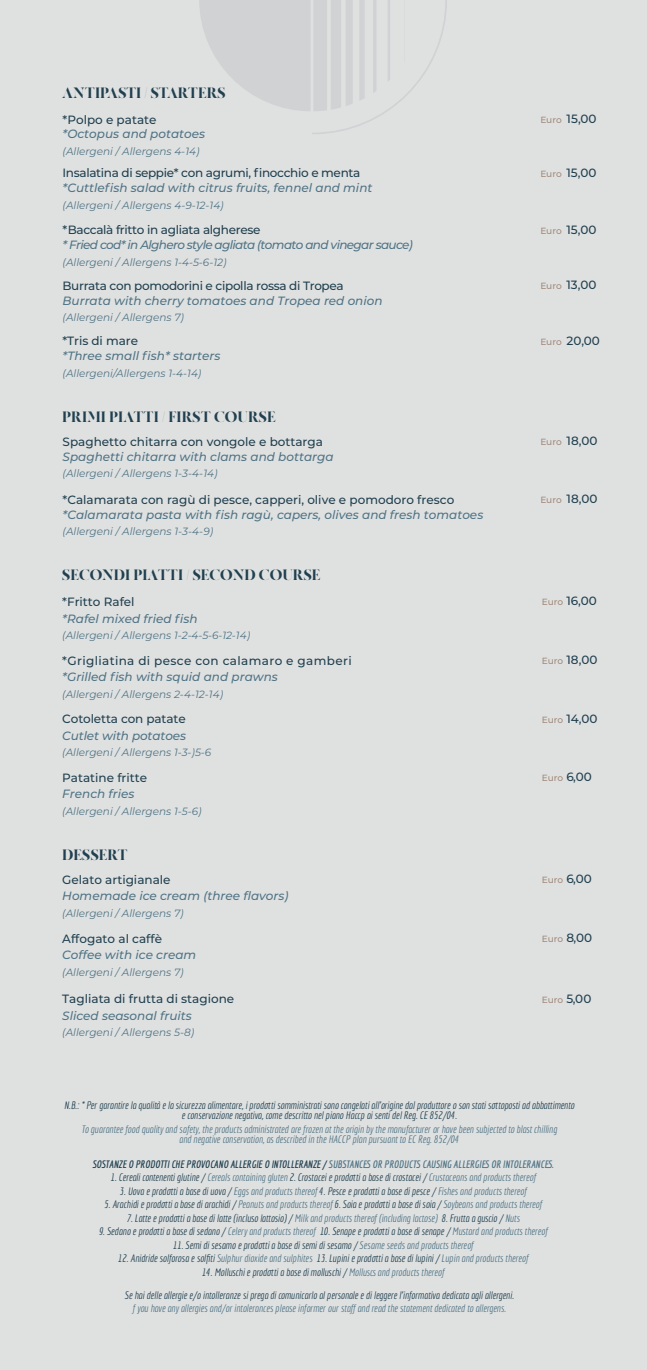
<style>
.page{position:relative;width:647px;height:1370px;background:#fff}
.page>*{position:absolute;margin:0;border:0;box-sizing:border-box;transform-origin:0 0}
.t1{font:900 15px "MADE Canvas";color:#21404f}
.t2{font:italic 500 12px "Montserrat";color:#517485}
.t3{font:500 12px "Montserrat";color:#21404f}
.t4{font:500 12px "Montserrat";letter-spacing:-.025em;color:#21404f}
.t5{font:italic 500 12px "Montserrat";letter-spacing:-.055em;color:#517485}
.t6{font:500 12px "Montserrat";letter-spacing:.03em;color:#21404f}
.t7{font:italic 10.5px/10.5px "Economica";color:#21404f;text-align:center}
.t8{font:italic 10.5px "Montserrat";color:#517485}
.t9{font:italic 10.5px/10.5px "Economica";color:#517485;text-align:center}
.t10{font:italic 700 10.5px "Economica";color:#21404f}
.t11{font:500 9px "Montserrat";letter-spacing:-.005em;color:#a28a7a}
.s1{font-size:9px;color:#a28a7a}
.s2{font-size:12px;color:#21404f}
.s3{color:#517485}
</style>
<div class="page">
<div style="left:0;top:0;width:646px;height:1369px;background:#dfe1e1"></div>
<svg style="left:199px;top:0;width:248px;height:134px"></svg>
<h1 class="t1" style="left:62px;top:84px;width:165px">ANTIPASTI / STARTERS</h1>
<p class="t3" style="left:62px;top:111px;width:95px">*Polpo e patate</p>
<p class="t3" style="left:540px;top:110px;width:58px"><span class="s1">Euro</span> 15,00</p>
<p class="t2" style="left:62px;top:126px;width:144px">*Octopus and potatoes</p>
<p class="t8" style="left:62px;top:144px;width:138px">(Allergeni / Allergens 4-14)</p>
<p class="t4" style="left:62px;top:165px;width:299px">Insalatina di seppie* con agrumi, finocchio e menta</p>
<p class="t3" style="left:540px;top:164px;width:58px"><span class="s1">Euro</span> 15,00</p>
<p class="t2" style="left:62px;top:180px;width:311px">*Cuttlefish salad with citrus fruits, fennel and mint</p>
<p class="t8" style="left:62px;top:198px;width:163px">(Allergeni / Allergens 4-9-12-14)</p>
<p class="t4" style="left:62px;top:222px;width:199px">*Baccalà fritto in agliata algherese</p>
<p class="t3" style="left:540px;top:221px;width:58px"><span class="s1">Euro</span> 15,00</p>
<p class="t5" style="left:62px;top:237px;width:352px">* Fried cod* in Alghero style agliata (tomato and vinegar sauce)</p>
<p class="t8" style="left:62px;top:255px;width:165px">(Allergeni / Allergens 1-4-5-6-12)</p>
<p class="t4" style="left:62px;top:277px;width:282px">Burrata con pomodorini e cipolla rossa di Tropea</p>
<p class="t3" style="left:540px;top:276px;width:57px"><span class="s1">Euro</span> 13,00</p>
<p class="t2" style="left:62px;top:292px;width:321px">Burrata with cherry tomatoes and Tropea red onion</p>
<p class="t8" style="left:62px;top:310px;width:123px">(Allergeni / Allergens 7)</p>
<p class="t3" style="left:62px;top:333px;width:77px">*Tris di mare</p>
<p class="t3" style="left:540px;top:332px;width:61px"><span class="s1">Euro</span> 20,00</p>
<p class="t2" style="left:62px;top:348px;width:159px">*Three small fish* starters</p>
<p class="t8" style="left:62px;top:366px;width:140px">(Allergeni/Allergens 1-4-14)</p>
<h1 class="t1" style="left:62px;top:408px;width:215px">PRIMI PIATTI / FIRST COURSE</h1>
<p class="t3" style="left:62px;top:433px;width:262px">Spaghetto chitarra con vongole e bottarga</p>
<p class="t3" style="left:540px;top:432px;width:59px"><span class="s1">Euro</span> 18,00</p>
<p class="t2" style="left:62px;top:448px;width:272px">Spaghetti chitarra with clams and bottarga</p>
<p class="t8" style="left:62px;top:466px;width:156px">(Allergeni / Allergens 1-3-4-14)</p>
<p class="t3" style="left:62px;top:491px;width:393px">*Calamarata con ragù di pesce, capperi, olive e pomodoro fresco</p>
<p class="t3" style="left:540px;top:490px;width:59px"><span class="s1">Euro</span> 18,00</p>
<p class="t2" style="left:62px;top:506px;width:422px">*Calamarata pasta with fish ragù, capers, olives and fresh tomatoes</p>
<p class="t8" style="left:62px;top:524px;width:152px">(Allergeni / Allergens 1-3-4-9)</p>
<h1 class="t1" style="left:62px;top:566px;width:260px">SECONDI PIATTI / SECOND COURSE</h1>
<p class="t3" style="left:62px;top:593px;width:74px">*Fritto Rafel</p>
<p class="t3" style="left:541px;top:592px;width:57px"><span class="s1">Euro</span> 16,00</p>
<p class="t2" style="left:62px;top:610px;width:137px">*Rafel mixed fried fish</p>
<p class="t8" style="left:62px;top:628px;width:189px">(Allergeni / Allergens 1-2-4-5-6-12-14)</p>
<p class="t6" style="left:62px;top:652px;width:291px">*Grigliatina di pesce con calamaro e gamberi</p>
<p class="t3" style="left:541px;top:651px;width:57px"><span class="s1">Euro</span> 18,00</p>
<p class="t2" style="left:62px;top:668px;width:217px">*Grilled fish with squid and prawns</p>
<p class="t8" style="left:62px;top:686px;width:162px">(Allergeni / Allergens 2-4-12-14)</p>
<p class="t3" style="left:62px;top:710px;width:125px">Cotoletta con patate</p>
<p class="t3" style="left:541px;top:710px;width:57px"><span class="s1">Euro</span> 14,00</p>
<p class="t2" style="left:62px;top:727px;width:125px">Cutlet with potatoes</p>
<p class="t8" style="left:62px;top:745px;width:150px">(Allergeni / Allergens 1-3-)5-6</p>
<p class="t3" style="left:62px;top:769px;width:86px">Patatine fritte</p>
<p class="t11" style="left:541px;top:771px;width:51px">Euro <span class="s2">6,00</span></p>
<p class="t2" style="left:62px;top:785px;width:74px">French fries</p>
<p class="t8" style="left:62px;top:803px;width:141px">(Allergeni / Allergens 1-5-6)</p>
<h1 class="t1" style="left:62px;top:846px;width:67px">DESSERT</h1>
<p class="t3" style="left:62px;top:870px;width:110px">Gelato artigianale</p>
<p class="t11" style="left:541px;top:873px;width:51px">Euro <span class="s2">6,00</span></p>
<p class="t2" style="left:62px;top:887px;width:228px">Homemade ice cream (three flavors)</p>
<p class="t8" style="left:62px;top:905px;width:123px">(Allergeni / Allergens 7)</p>
<p class="t3" style="left:62px;top:930px;width:101px">Affogato al caffè</p>
<p class="t11" style="left:541px;top:932px;width:52px">Euro <span class="s2">8,00</span></p>
<p class="t2" style="left:62px;top:946px;width:135px">Coffee with ice cream</p>
<p class="t8" style="left:62px;top:964px;width:123px">(Allergeni / Allergens 7)</p>
<p class="t3" style="left:62px;top:990px;width:173px">Tagliata di frutta di stagione</p>
<p class="t11" style="left:541px;top:992px;width:51px">Euro <span class="s2">5,00</span></p>
<p class="t2" style="left:62px;top:1006px;width:131px">Sliced seasonal fruits</p>
<p class="t8" style="left:62px;top:1025px;width:133px">(Allergeni / Allergens 5-8)</p>
<p class="t7" style="left:64px;top:1099px;width:511px">N.B.: * Per garantire la qualità e la sicurezza alimentare, i prodotti somministrati sono congelati all’origine dal produttore o son stati sottoposti ad abbattimento e conservazione negativa, come descritto nel piano Haccp ai senti del Reg. CE 852/04.</p>
<p class="t9" style="left:81px;top:1123px;width:476px">To guarantee food quality and safety, the products administrated are frozen at the origin by the manufacturer or have been subjected to blast chilling and negative conservation, as described in the HACCP plan pursuant to EC Reg. 852/04</p>
<p class="t10" style="left:92px;top:1157px;width:462px">SOSTANZE O PRODOTTI CHE PROVOCANO ALLERGIE O INTOLLERANZE / <span class="s3">SUBSTANCES OR PRODUCTS CAUSING ALLERGIES OR INTOLERANCES.</span></p>
<p class="t7" style="left:110px;top:1171px;width:426px">1. Cereali contenenti glutine / <span class="s3">Cereals containing gluten</span> 2. Crostacei e prodotti a base di crostacei / <span class="s3">Crustaceans and products thereof</span></p>
<p class="t7" style="left:119px;top:1185px;width:408px">3. Uova e prodotti a base di uova / <span class="s3">Eggs and products thereof</span> 4. Pesce e prodotti a base di pesce / <span class="s3">Fishes and products thereof</span></p>
<p class="t7" style="left:104px;top:1198px;width:439px">5. Arachidi e prodotti a base di arachidi / <span class="s3">Peanuts and products thereof</span> 6. Soia e prodotti a base di soia / <span class="s3">Soybeans and products thereof</span></p>
<p class="t7" style="left:126px;top:1212px;width:394px">7. Latte e prodotti a base di latte (incluso lattosio) / <span class="s3">Milk and products thereof (including lactose)</span> 8. Frutta a guscio / <span class="s3">Nuts</span></p>
<p class="t7" style="left:99px;top:1225px;width:450px">9. Sedano e prodotti a base di sedano / <span class="s3">Celery and products thereof</span> 10. Senape e prodotti a base di senape / <span class="s3">Mustard and products thereof</span></p>
<p class="t7" style="left:173px;top:1239px;width:302px">11. Semi di sesamo e prodotti a base di semi di sesamo / <span class="s3">Sesame seeds and products thereof</span></p>
<p class="t7" style="left:118px;top:1252px;width:411px">12. Anidride solforosa e solfiti <span class="s3">Sulphur dioxide and sulphites</span> 13. Lupini e prodotti a base di lupini / <span class="s3">Lupin and products thereof</span></p>
<p class="t7" style="left:202px;top:1266px;width:243px">14. Molluschi e prodotti a base di molluschi / <span class="s3">Molluscs and products thereof</span></p>
<p class="t7" style="left:125px;top:1289px;width:390px">Se hai delle allergie e/o intolleranze si prega di comunicarlo al personale e di leggere l’informativa dedicata agli allergeni.</p>
<p class="t9" style="left:132px;top:1302px;width:374px">f you have any allergies and/or intolerances please informer our staff and read the statement dedicated to allergens.</p>
</div>
